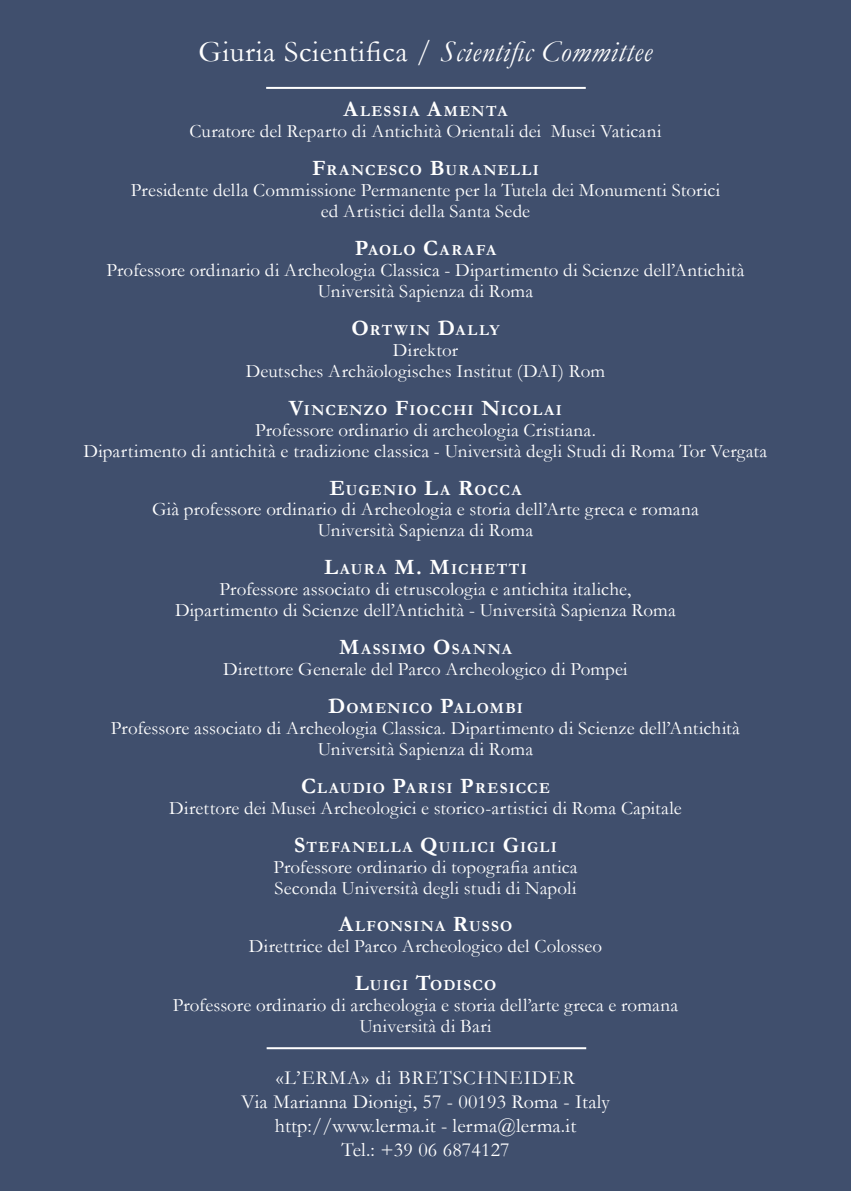
<style>
.page{position:relative;width:851px;height:1191px;background:#fff}
.page>*{position:absolute;margin:0;border:0;box-sizing:border-box;transform-origin:0 0}
.t1{font:italic 30px "Garamond";letter-spacing:.02em;color:#fff}
.t2{font:20px/24px "Garamond";letter-spacing:.01em;color:#fff;text-align:center}
.t3{font:20px "Garamond";letter-spacing:.05em;color:#fff}
.t4{font:19px/21px "Garamond";letter-spacing:.01em;color:#fff;text-align:center}
.t5{font:700 15.4px "Garamond";letter-spacing:.08em;color:#fff}
.t6{font:700 15.4px "Garamond";letter-spacing:.1em;color:#fff}
.s1{font-style:normal}
.s2{font-size:22px}
</style>
<div class="page">
<div style="left:0;top:0;width:850px;height:1191px;background:#404f6d"></div>
<hr style="left:266px;top:87px;width:319px;height:2px;background:#fff">
<hr style="left:266px;top:1047px;width:320px;height:2px;background:#fff">
<p class="t1" style="left:199px;top:31px;width:455px"><span class="s1">Giuria Scientifica /</span> Scientific Committee</p>
<p class="t5" style="left:343px;top:101px;width:166px"><span class="s2">A</span>LESSIA <span class="s2">A</span>MENTA</p>
<p class="t4" style="left:189px;top:120px;width:473px">Curatore del Reparto di Antichità Orientali dei Musei Vaticani</p>
<p class="t5" style="left:312px;top:160px;width:228px"><span class="s2">F</span>RANCESCO <span class="s2">B</span>URANELLI</p>
<p class="t4" style="left:131px;top:179px;width:590px">Presidente della Commissione Permanente per la Tutela dei Monumenti Storici ed Artistici della Santa Sede</p>
<p class="t5" style="left:355px;top:240px;width:122px"><span class="s2">P</span>AOLO <span class="s2">C</span>ARAFA</p>
<p class="t4" style="left:106px;top:259px;width:639px">Professore ordinario di Archeologia Classica - Dipartimento di Scienze dell’Antichità</p>
<p class="t4" style="left:318px;top:280px;width:217px">Università Sapienza di Roma</p>
<p class="t6" style="left:351px;top:319px;width:149px"><span class="s2">O</span>RTWIN <span class="s2">D</span>ALLY</p>
<p class="t4" style="left:393px;top:339px;width:67px">Direktor</p>
<p class="t4" style="left:246px;top:360px;width:361px">Deutsches Archäologisches Institut (DAI) Rom</p>
<p class="t5" style="left:289px;top:399px;width:274px"><span class="s2">V</span>INCENZO <span class="s2">F</span>IOCCHI <span class="s2">N</span>ICOLAI</p>
<p class="t4" style="left:255px;top:419px;width:342px">Professore ordinario di archeologia Cristiana.</p>
<p class="t4" style="left:83px;top:440px;width:685px">Dipartimento di antichità e tradizione classica - Università degli Studi di Roma Tor Vergata</p>
<p class="t5" style="left:329px;top:479px;width:194px"><span class="s2">E</span>UGENIO <span class="s2">L</span>A <span class="s2">R</span>OCCA</p>
<p class="t4" style="left:152px;top:498px;width:548px">Già professore ordinario di Archeologia e storia dell’Arte greca e romana</p>
<p class="t4" style="left:318px;top:519px;width:217px">Università Sapienza di Roma</p>
<p class="t5" style="left:324px;top:559px;width:204px"><span class="s2">L</span>AURA <span class="s2">M. M</span>ICHETTI</p>
<p class="t4" style="left:175px;top:578px;width:502px">Professore associato di etruscologia e antichita italiche,<br>Dipartimento di Scienze dell’Antichità - Università Sapienza Roma</p>
<p class="t5" style="left:339px;top:639px;width:175px"><span class="s2">M</span>ASSIMO <span class="s2">O</span>SANNA</p>
<p class="t4" style="left:223px;top:658px;width:406px">Direttore Generale del Parco Archeologico di Pompei</p>
<p class="t5" style="left:328px;top:697px;width:196px"><span class="s2">D</span>OMENICO <span class="s2">P</span>ALOMBI</p>
<p class="t4" style="left:111px;top:717px;width:630px">Professore associato di Archeologia Classica. Dipartimento di Scienze dell’Antichità</p>
<p class="t4" style="left:318px;top:738px;width:217px">Università Sapienza di Roma</p>
<p class="t5" style="left:301px;top:777px;width:250px"><span class="s2">C</span>LAUDIO <span class="s2">P</span>ARISI <span class="s2">P</span>RESICCE</p>
<p class="t4" style="left:169px;top:796px;width:513px">Direttore dei Musei Archeologici e storico-artistici di Roma Capitale</p>
<p class="t5" style="left:294px;top:836px;width:264px"><span class="s2">S</span>TEFANELLA <span class="s2">Q</span>UILICI <span class="s2">G</span>IGLI</p>
<p class="t4" style="left:273px;top:855px;width:306px;text-align:left">Professore ordinario di topografia antica<br>Seconda Università degli studi di Napoli</p>
<p class="t5" style="left:338px;top:916px;width:175px"><span class="s2">A</span>LFONSINA <span class="s2">R</span>USSO</p>
<p class="t4" style="left:249px;top:935px;width:355px">Direttrice del Parco Archeologico del Colosseo</p>
<p class="t5" style="left:354px;top:975px;width:143px"><span class="s2">L</span>UIGI <span class="s2">T</span>ODISCO</p>
<p class="t4" style="left:173px;top:994px;width:507px">Professore ordinario di archeologia e storia dell’arte greca e romana</p>
<p class="t4" style="left:359px;top:1015px;width:134px">Università di Bari</p>
<p class="t3" style="left:276px;top:1064px;width:300px">«L’ERMA» di BRETSCHNEIDER</p>
<p class="t2" style="left:241px;top:1089px;width:370px">Via Marianna Dionigi, 57 - 00193 Roma - Italy http://www.lerma.it - lerma@lerma.it</p>
<p class="t2" style="left:341px;top:1137px;width:170px">Tel.: +39 06 6874127</p>
</div>
